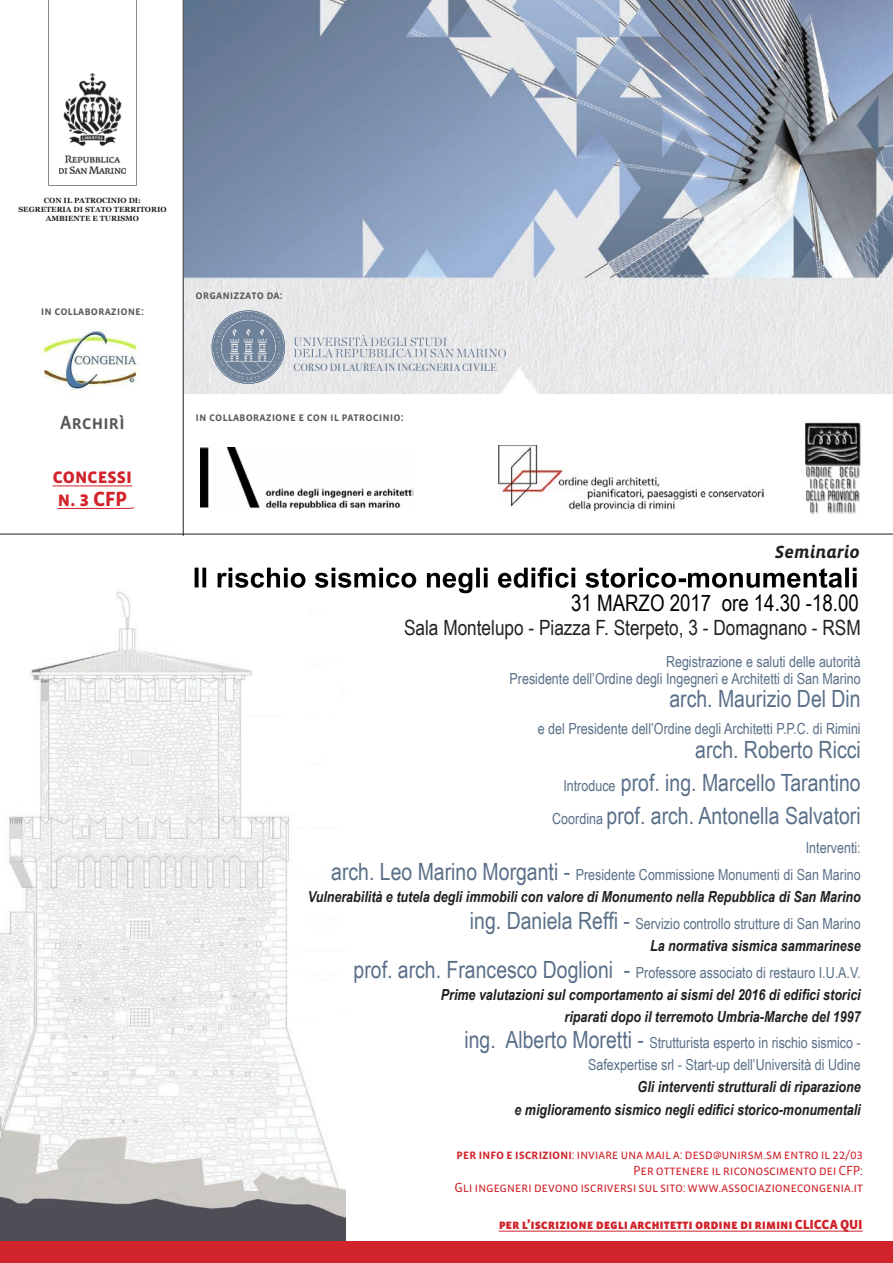
<style>
.page{position:relative;width:893px;height:1263px;background:#fff}
.page>*{position:absolute;margin:0;border:0;box-sizing:border-box;transform-origin:0 0}
.t1{font:23.7px/33.3px "Arial Narrow";color:#596f88;text-align:right}
.t2{font:22.8px "Arial Narrow";color:#000}
.t3{font:21px "Arial Narrow";color:#231f20}
.t4{font:21px/22.5px "Vista Sans SC Bold";letter-spacing:-.03em;color:#d1232a}
.t5{font:19.5px "Vista Sans SC Med";letter-spacing:-.02em;color:#57585a}
.t6{font:18px "Vista Sans Alt Bold Ita";color:#231f20}
.t7{font:15.3px/26.8px "Arial Narrow";color:#596f88;text-align:right}
.t8{font:italic 700 15.3px/22px "Arial Narrow";color:#231f20;text-align:right}
.t9{font:13.5px/16.5px "Vista Sans SC Book";letter-spacing:-.025em;color:#d1232a;text-align:right}
.t10{font:13.5px "Vista Sans SC Black";letter-spacing:-.01em;color:#d1232a}
.t11{font:12px "Vista Sans SC Med";color:#57585a}
.t12{font:10.5px "Bodoni Svty Two OSITCTT Book";letter-spacing:.04em;color:#5c7087}
.t13{font:700 7.5px/9px "Georgia";color:#231f20;text-align:center}
.s1{font-size:15.3px}
.s2{font-size:23.7px}
.s3{font-weight:400;font-style:normal;font-size:23.7px;color:#596f88}
.s4{font-weight:400;font-style:normal;color:#596f88}
.s5{font-weight:700;font-style:italic;color:#231f20}
.s6{font-family:"Vista Sans SC Med"}
</style>
<div class="page">
<img style="left:40px;top:330px;width:100px;height:61px">
<img style="left:184px;top:0;width:709px;height:393px">
<img style="left:0;top:591px;width:346px;height:651px">
<hr style="left:53px;top:486px;width:79px;height:1px;background:#d1232a">
<hr style="left:58px;top:508px;width:73px;height:1px;background:#d1232a">
<div style="left:0;top:1242px;width:893px;height:21px;background:#d1232a"></div>
<hr style="left:499px;top:1231px;width:364px;height:1px;background:#d1232a">
<svg style="left:48px;top:0;width:89px;height:186px"></svg>
<img style="left:59px;top:73px;width:67px;height:100px">
<img style="left:499px;top:445px;width:264px;height:66px">
<hr style="left:183px;top:0;width:1px;height:536px;background:#231f20">
<hr style="left:0;top:534px;width:893px;height:1px;background:#231f20">
<img style="left:201px;top:447px;width:212px;height:62px">
<svg style="left:195px;top:567px;width:662px;height:26px"></svg>
<img style="left:805px;top:422px;width:56px;height:92px">
<svg style="left:212px;top:310px;width:73px;height:74px;background:#93a1b1"></svg>
<svg style="left:293px;top:335px;width:213px;height:23px;background:#d4d7dc"></svg>
<p class="t13" style="left:18px;top:196px;width:150px">CON IL PATROCINIO DI:<br>SEGRETERIA DI STATO TERRITORIO<br>AMBIENTE E TURISMO</p>
<p class="t11" style="left:41px;top:304px;width:105px">in collaborazione:</p>
<p class="t5" style="left:60px;top:412px;width:66px">Archirì</p>
<h3 class="t4" style="left:53px;top:465px;width:81px">concessi n. 3 CFP</h3>
<p class="t11" style="left:196px;top:288px;width:89px">organizzato da:</p>
<p class="t12" style="left:293px;top:361px;width:205px">CORSO DI LAUREA IN INGEGNERIA CIVILE</p>
<p class="t11" style="left:196px;top:411px;width:210px">in collaborazione e con il patrocinio:</p>
<p class="t6" style="left:775px;top:542px;width:86px">Seminario</p>
<h2 class="t2" style="left:571px;top:586px;width:289px">31 MARZO 2017 ore 14.30 -18.00</h2>
<h3 class="t3" style="left:404px;top:613px;width:458px">Sala Montelupo - Piazza F. Sterpeto, 3 - Domagnano - RSM</h3>
<p class="t7" style="left:510px;top:652px;width:353px;line-height:17px">Registrazione e saluti delle autorità<br>Presidente dell’Ordine degli Ingegneri e Architetti di San Marino</p>
<h1 class="t1" style="left:669px;top:681px;width:193px">arch. Maurizio Del Din</h1>
<p class="t7" style="left:538px;top:714px;width:324px">e del Presidente dell’Ordine degli Architetti P.P.C. di Rimini</p>
<h1 class="t1" style="left:552px;top:732px;width:310px">arch. Roberto Ricci<br><span class="s1">Introduce</span> prof. ing. Marcello Tarantino<br><span class="s1">Coordina</span> prof. arch. Antonella Salvatori</h1>
<p class="t7" style="left:331px;top:833px;width:531px">Interventi:<br><span class="s2">arch. Leo Marino Morganti -</span> Presidente Commissione Monumenti di San Marino</p>
<p class="t8" style="left:308px;top:882px;width:554px;line-height:26.8px">Vulnerabilità e tutela degli immobili con valore di Monumento nella Repubblica di San Marino <span class="s3">ing. Daniela Reffi -</span> <span class="s4">Servizio controllo strutture di San Marino</span></p>
<p class="t7" style="left:354px;top:931px;width:509px"><span class="s5">La normativa sismica sammarinese<br></span><span class="s2">prof. arch. Francesco Doglioni -</span> Professore associato di restauro I.U.A.V.</p>
<p class="t8" style="left:441px;top:982px;width:421px">Prime valutazioni sul comportamento ai sismi del 2016 di edifici storici riparati dopo il terremoto Umbria-Marche del 1997</p>
<p class="t7" style="left:464px;top:1031px;width:398px;line-height:22px"><span class="s2">ing. Alberto Moretti -</span> Strutturista esperto in rischio sismico -<br>Safexpertise srl - Start-up dell’Università di Udine</p>
<p class="t8" style="left:515px;top:1075px;width:348px">Gli interventi strutturali di riparazione<br>e miglioramento sismico negli edifici storico-monumentali</p>
<p class="t9" style="left:455px;top:1146px;width:410px"><span class="s6">per info e iscrizioni</span>: inviare una mail a: desd@unirsm.sm entro il 22/03<br>Per ottenere il riconoscimento dei CFP:<br>Gli ingegneri devono iscriversi sul sito: www.associazionecongenia.it</p>
<p class="t10" style="left:499px;top:1218px;width:366px">per l’iscrizione degli architetti ordine di rimini CLICCA QUI</p>
</div>
